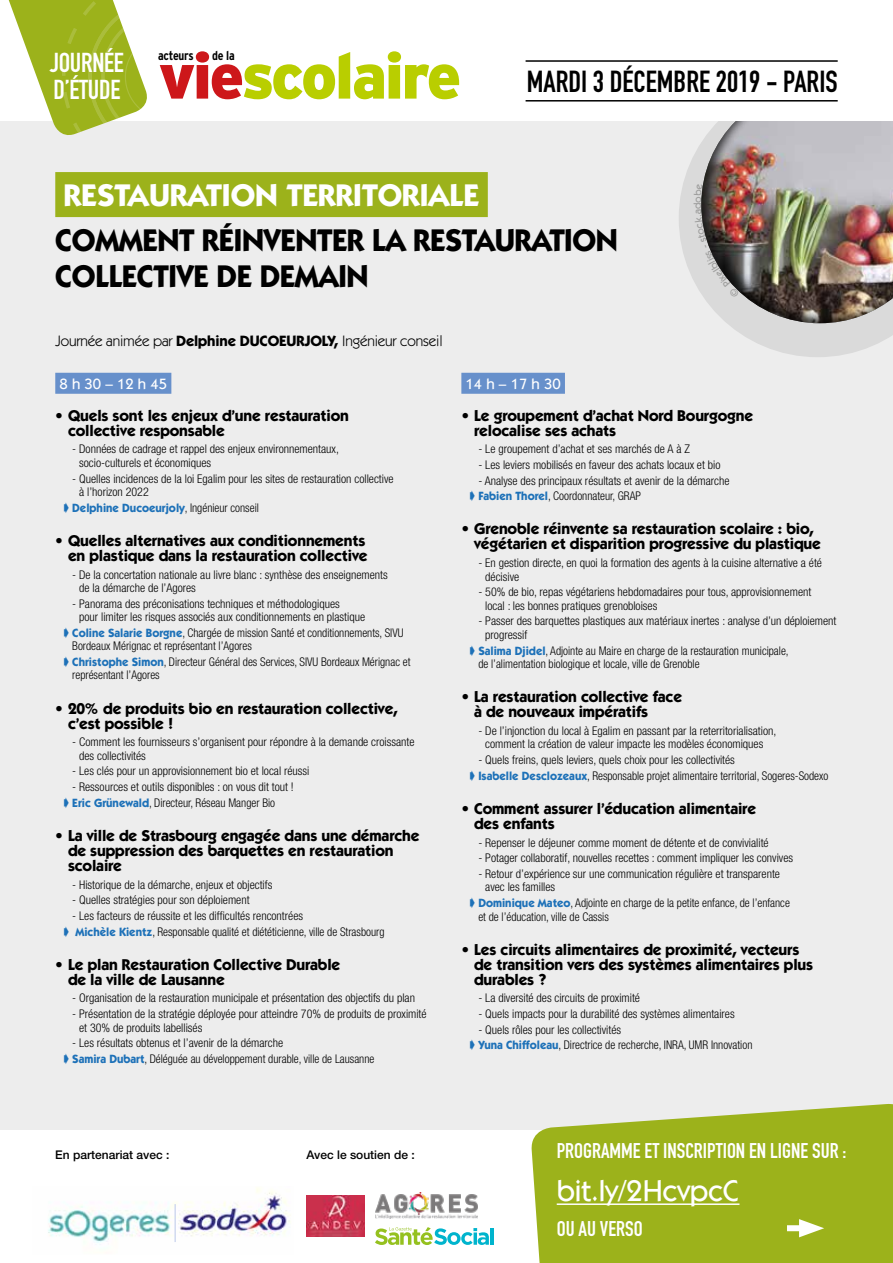
<style>
.page{position:relative;width:893px;height:1263px;background:#fff}
.page>*{position:absolute;margin:0;border:0;box-sizing:border-box;transform-origin:0 0}
.t1{font:900 63.9px "Interstate";letter-spacing:-.04em;color:#b9ce00}
.t2{font:700 31.5px/36px "Itc Kabel";letter-spacing:-.01em;color:#000}
.t3{font:700 31.5px "Itc Kabel";color:#fff}
.t4{font:30px "DIN Engschrift";color:#000}
.t5{font:500 30px "Itc Kabel";letter-spacing:-.01em;color:#fff}
.t6{font:27px/27px "DIN Engschrift Alternate";letter-spacing:-.01em;color:#fff}
.t7{font:21px "DIN Engschrift Alternate";color:#fff}
.t8{font:700 15.75px/15px "Itc Kabel";letter-spacing:-.01em;color:#000}
.t9{font:15px "Itc Kabel";letter-spacing:-.01em;color:#000}
.t10{font:500 15px "Itc Kabel";color:#fff}
.t11{font:700 condensed 12.75px "Interstate";letter-spacing:-.02em;color:#000}
.t12{font:300 condensed 12px/13.5px "Helvetica Neue LT Pro";color:#000}
.t13{font:300 condensed 12px/13.5px "Helvetica Neue LT Pro";color:#000;scale:.96 1}
.t14{font:700 12px "Itc Kabel";color:#1d71b8;scale:.96 1}
.t15{font:500 12px "Helvetica Neue LT Pro";color:#000}
.s1{color:#cd171a}
.s2{font-weight:700}
.s3{font-family:"Helvetica Neue LT Pro";font-weight:300;font-stretch:condensed;color:#000}
.s4{color:#1d71b8}
.s5{font-family:"Itc Kabel";font-weight:700;font-stretch:normal;color:#1d71b8}
</style>
<div class="page">
<div style="left:0;top:0;width:893px;height:1152px;background:#ededed"></div>
<svg style="left:679px;top:120px;width:214px;height:237px"></svg>
<div style="left:694px;top:79px;width:199px;height:250px;background:#000;opacity:.75"></div>
<div style="left:0;top:1130px;width:893px;height:133px;background:#fff"></div>
<svg style="left:531px;top:1104px;width:362px;height:159px;background:#a3b72e"></svg>
<div style="left:787px;top:1225px;width:22px;height:6px;background:#fff"></div>
<svg style="left:799px;top:1219px;width:25px;height:18px"></svg>
<div style="left:0;top:0;width:893px;height:120px;background:#fff"></div>
<svg style="left:0;top:0;width:151px;height:135px"></svg>
<div style="left:55px;top:172px;width:433px;height:45px;background:#9cb21b"></div>
<div style="left:55px;top:373px;width:116px;height:21px;background:#6790cb"></div>
<div style="left:461px;top:373px;width:104px;height:21px;background:#6790cb"></div>
<hr style="left:557px;top:1203px;width:182px;height:2px;background:#fff">
<hr style="left:526px;top:60px;width:312px;height:2px;background:#000">
<hr style="left:526px;top:100px;width:312px;height:2px;background:#000">
<svg style="left:375px;top:1227px;width:114px;height:18px"></svg>
<hr style="left:490px;top:1228px;width:3px;height:17px;background:#00b4cd">
<img style="left:306px;top:1195px;width:58px;height:42px">
<img style="left:375px;top:1192px;width:103px;height:26px">
<img style="left:48px;top:1187px;width:242px;height:56px">
<hr style="left:174px;top:1204px;width:2px;height:38px;background:#d1daf0">
<img style="left:694px;top:184px;width:46px;height:113px">
<h3 class="t6" style="left:50px;top:49px;width:75px">JOURNÉE<br>D’ÉTUDE</h3>
<h1 class="t1" style="left:159px;top:40px;width:304px"><span class="s1">vie</span>scolaire</h1>
<p class="t11" style="left:158px;top:49px;width:37px">acteurs</p>
<p class="t11" style="left:212px;top:49px;width:24px">de la</p>
<h3 class="t4" style="left:527px;top:63px;width:312px">MARDI 3 DÉCEMBRE 2019 - PARIS</h3>
<h2 class="t3" style="left:64px;top:176px;width:417px">RESTAURATION TERRITORIALE</h2>
<h2 class="t2" style="left:55px;top:222px;width:564px">COMMENT RÉINVENTER LA RESTAURATION<br>COLLECTIVE DE DEMAIN</h2>
<p class="t9" style="left:55px;top:332px;width:389px">Journée animée par <span class="s2">Delphine DUCOEURJOLY,</span> Ingénieur conseil</p>
<p class="t10" style="left:60px;top:375px;width:109px">8 h 30 – 12 h 45</p>
<h3 class="t8" style="left:68px;top:408px;width:282px;text-indent:-13px">• Quels sont les enjeux d’une restauration collective responsable</h3>
<p class="t12" style="left:79px;top:442px;width:261px;text-indent:-7px">- Données de cadrage et rappel des enjeux environnementaux, socio-culturels et économiques</p>
<p class="t12" style="left:79px;top:471px;width:316px;text-indent:-7px">- Quelles incidences de la loi Egalim pour les sites de restauration collective à l’horizon 2022</p>
<p class="t14" style="left:64px;top:500px;width:205px">➧ Delphine Ducoeurjoly<span class="s3">, Ingénieur conseil</span></p>
<h3 class="t8" style="left:55px;top:533px;width:314px;text-align:right">• Quelles alternatives aux conditionnements en plastique dans la restauration collective</h3>
<p class="t12" style="left:79px;top:567px;width:310px;text-indent:-7px">- De la concertation nationale au livre blanc : synthèse des enseignements de la démarche de l’Agores</p>
<p class="t12" style="left:79px;top:597px;width:287px;text-indent:-7px">- Panorama des préconisations techniques et méthodologiques<br>pour limiter les risques associés aux conditionnements en plastique</p>
<p class="t13" style="left:72px;top:626px;width:346px;text-indent:-9px"><span class="s4">➧</span> <span class="s5">Coline Salarie Borgne</span>, Chargée de mission Santé et conditionnements, SIVU<br>Bordeaux Mérignac et représentant l’Agores</p>
<p class="t13" style="left:72px;top:655px;width:354px;text-indent:-9px"><span class="s4">➧</span> <span class="s5">Christophe Simon</span>, Directeur Général des Services, SIVU Bordeaux Mérignac et représentant l’Agores</p>
<h3 class="t8" style="left:68px;top:701px;width:331px;text-indent:-13px">• 20% de produits bio en restauration collective, c’est possible !</h3>
<p class="t12" style="left:79px;top:735px;width:337px;text-indent:-7px">- Comment les fournisseurs s’organisent pour répondre à la demande croissante des collectivités</p>
<p class="t12" style="left:72px;top:764px;width:239px">- Les clés pour un approvisionnement bio et local réussi</p>
<p class="t12" style="left:64px;top:779px;width:232px;line-height:15.6px;text-indent:9px">- Ressources et outils disponibles : on vous dit tout ! <span class="s4">➧</span> <span class="s5">Eric Grünewald</span>, Directeur, Réseau Manger Bio</p>
<h3 class="t8" style="left:68px;top:828px;width:353px;text-indent:-13px">• La ville de Strasbourg engagée dans une démarche de suppression des barquettes en restauration scolaire</h3>
<p class="t12" style="left:72px;top:878px;width:202px">- Historique de la démarche, enjeux et objectifs</p>
<p class="t12" style="left:72px;top:893px;width:179px">- Quelles stratégies pour son déploiement</p>
<p class="t12" style="left:64px;top:908px;width:322px;line-height:15.6px;text-indent:9px">- Les facteurs de réussite et les difficultés rencontrées<br><span class="s4">➧</span> <span class="s5">Michèle Kientz</span>, Responsable qualité et diététicienne, ville de Strasbourg</p>
<h3 class="t8" style="left:68px;top:957px;width:274px;text-indent:-13px">• Le plan Restauration Collective Durable de la ville de Lausanne</h3>
<p class="t12" style="left:72px;top:991px;width:344px">- Organisation de la restauration municipale et présentation des objectifs du plan</p>
<p class="t12" style="left:79px;top:1007px;width:349px;text-indent:-7px">- Présentation de la stratégie déployée pour atteindre 70% de produits de proximité et 30% de produits labellisés</p>
<p class="t12" style="left:64px;top:1035px;width:312px;line-height:15.6px;text-indent:9px">- Les résultats obtenus et l’avenir de la démarche<br><span class="s4">➧</span> <span class="s5">Samira Dubart</span>, Déléguée au développement durable, ville de Lausanne</p>
<p class="t10" style="left:466px;top:375px;width:97px">14 h – 17 h 30</p>
<h3 class="t8" style="left:474px;top:408px;width:280px;text-indent:-13px">• Le groupement d’achat Nord Bourgogne relocalise ses achats</h3>
<p class="t12" style="left:478px;top:442px;width:213px">- Le groupement d’achat et ses marchés de A à Z</p>
<p class="t12" style="left:478px;top:458px;width:244px">- Les leviers mobilisés en faveur des achats locaux et bio</p>
<p class="t12" style="left:470px;top:473px;width:261px;line-height:15.6px;text-indent:9px">- Analyse des principaux résultats et avenir de la démarche <span class="s4">➧</span> <span class="s5">Fabien Thorel</span>, Coordonnateur, GRAP</p>
<h3 class="t8" style="left:474px;top:521px;width:348px;text-indent:-13px">• Grenoble réinvente sa restauration scolaire : bio, végétarien et disparition progressive du plastique</h3>
<p class="t12" style="left:485px;top:556px;width:338px;text-indent:-7px">- En gestion directe, en quoi la formation des agents à la cuisine alternative a été décisive</p>
<p class="t12" style="left:485px;top:585px;width:328px;text-indent:-7px">- 50% de bio, repas végétariens hebdomadaires pour tous, approvisionnement local : les bonnes pratiques grenobloises</p>
<p class="t12" style="left:485px;top:614px;width:353px;text-indent:-7px">- Passer des barquettes plastiques aux matériaux inertes : analyse d’un déploiement progressif</p>
<p class="t13" style="left:478px;top:643px;width:325px;text-indent:-9px"><span class="s4">➧</span> <span class="s5">Salima Djidel</span>, Adjointe au Maire en charge de la restauration municipale, de l’alimentation biologique et locale, ville de Grenoble</p>
<h3 class="t8" style="left:474px;top:689px;width:209px;text-indent:-13px">• La restauration collective face à de nouveaux impératifs</h3>
<p class="t12" style="left:478px;top:724px;width:299px;text-align:center">- De l’injonction du local à Egalim en passant par la reterritorialisation, comment la création de valeur impacte les modèles économiques</p>
<p class="t12" style="left:470px;top:752px;width:360px;line-height:15.6px;text-indent:9px">- Quels freins, quels leviers, quels choix pour les collectivités<br><span class="s4">➧</span> <span class="s5">Isabelle Desclozeaux</span>, Responsable projet alimentaire territorial, Sogeres-Sodexo</p>
<h3 class="t8" style="left:474px;top:801px;width:283px;text-indent:-13px">• Comment assurer l’éducation alimentaire des enfants</h3>
<p class="t12" style="left:478px;top:836px;width:292px">- Repenser le déjeuner comme moment de détente et de convivialité</p>
<p class="t12" style="left:478px;top:851px;width:316px">- Potager collaboratif, nouvelles recettes : comment impliquer les convives</p>
<p class="t12" style="left:485px;top:867px;width:296px;text-indent:-7px">- Retour d’expérience sur une communication régulière et transparente avec les familles</p>
<p class="t13" style="left:478px;top:896px;width:326px;text-indent:-9px"><span class="s4">➧</span> <span class="s5">Dominique Mateo</span>, Adjointe en charge de la petite enfance, de l’enfance et de l’éducation, ville de Cassis</p>
<h3 class="t8" style="left:474px;top:942px;width:340px;text-indent:-13px">• Les circuits alimentaires de proximité, vecteurs de transition vers des systèmes alimentaires plus durables ?</h3>
<p class="t12" style="left:478px;top:991px;width:163px">- La diversité des circuits de proximité</p>
<p class="t12" style="left:478px;top:1007px;width:258px">- Quels impacts pour la durabilité des systèmes alimentaires</p>
<p class="t12" style="left:470px;top:1021px;width:284px;line-height:15.6px;text-indent:9px">- Quels rôles pour les collectivités<br><span class="s4">➧</span> <span class="s5">Yuna Chiffoleau</span>, Directrice de recherche, INRA, UMR Innovation</p>
<p class="t15" style="left:55px;top:1148px;width:116px">En partenariat avec :</p>
<p class="t15" style="left:306px;top:1148px;width:110px">Avec le soutien de :</p>
<h3 class="t7" style="left:557px;top:1139px;width:291px">PROGRAMME ET INSCRIPTION EN LIGNE SUR :</h3>
<h3 class="t5" style="left:557px;top:1173px;width:184px">bit.ly/2HcvpcC</h3>
<h3 class="t7" style="left:557px;top:1216px;width:87px">OU AU VERSO</h3>
</div>
